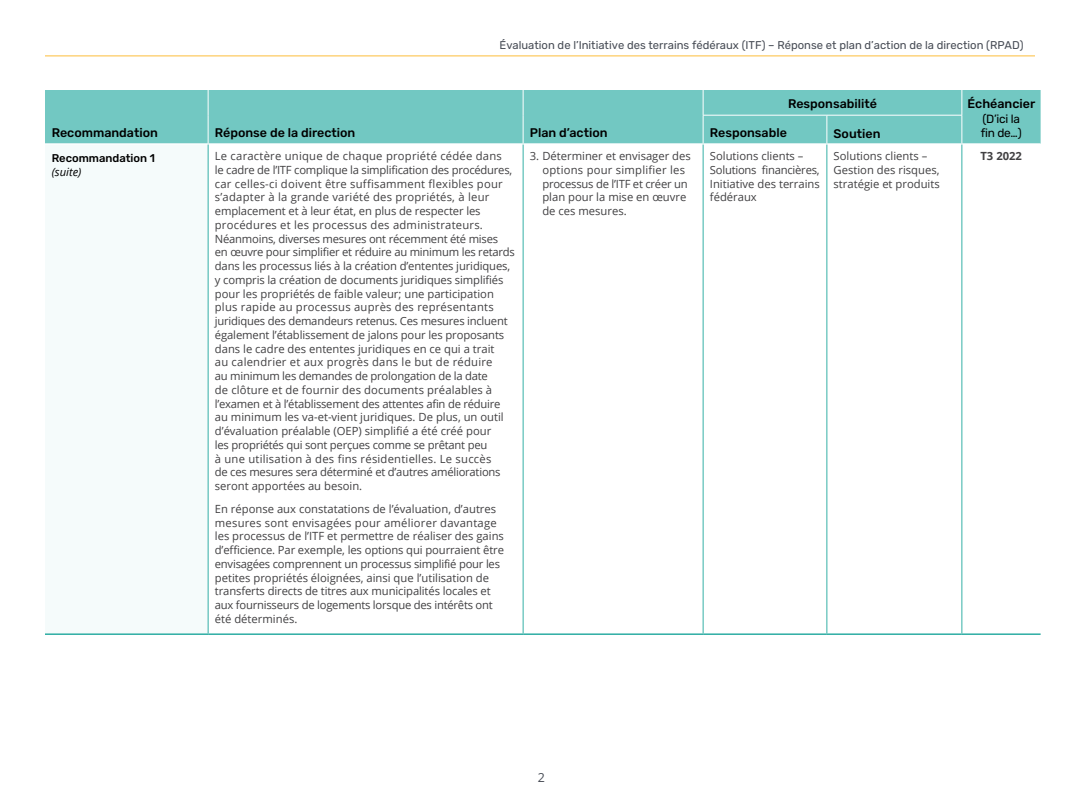
<style>
.page{position:relative;width:1080px;height:810px;background:#fff}
.page>*{position:absolute;margin:0;border:0;box-sizing:border-box;transform-origin:0 0}
.t1{font:500 12.5px "Rubik";color:#000}
.t2{font:12.5px "Open Sans";color:#474c55}
.t3{font:11.88px "Rubik";letter-spacing:-.02em;color:#000}
.P_Body{font:11.25px/13.8px "Open Sans";color:#414042}
.t4{font:11.25px "Rubik";color:#474c55}
.t5{font:500 11.25px "Rubik";color:#000}
.t6{font:italic 11.25px "Open Sans";color:#000}
.P_Body-2{font:700 11.25px "Open Sans";color:#414042}
</style>
<div class="page">
<hr style="left:45px;top:56px;width:990px;height:1px;background:#fdbd3b">
<div style="left:45px;top:90px;width:996px;height:53px;background:#72c8c2"></div>
<div style="left:45px;top:144px;width:163px;height:490px;background:#f5fbfb"></div>
<svg style="left:208px;top:90px;width:1px;height:53px"></svg>
<svg style="left:523px;top:90px;width:1px;height:53px"></svg>
<svg style="left:703px;top:90px;width:1px;height:53px"></svg>
<svg style="left:827px;top:116px;width:1px;height:27px"></svg>
<svg style="left:962px;top:90px;width:1px;height:53px"></svg>
<hr style="left:703px;top:115px;width:124px;height:1px;background:#fff">
<hr style="left:827px;top:115px;width:135px;height:1px;background:#fff">
<hr style="left:45px;top:143px;width:163px;height:2px;background:#fff">
<hr style="left:208px;top:145px;width:1px;height:488px;background:#36b0a7">
<hr style="left:523px;top:145px;width:1px;height:488px;background:#36b0a7">
<hr style="left:703px;top:145px;width:1px;height:488px;background:#36b0a7">
<hr style="left:827px;top:145px;width:1px;height:488px;background:#36b0a7">
<hr style="left:962px;top:145px;width:1px;height:488px;background:#36b0a7">
<hr style="left:45px;top:633px;width:163px;height:2px;background:#36b0a7">
<hr style="left:208px;top:633px;width:315px;height:2px;background:#36b0a7">
<hr style="left:523px;top:633px;width:180px;height:2px;background:#36b0a7">
<hr style="left:703px;top:633px;width:124px;height:2px;background:#36b0a7">
<hr style="left:827px;top:633px;width:135px;height:2px;background:#36b0a7">
<hr style="left:962px;top:633px;width:79px;height:2px;background:#36b0a7">
<p class="t4" style="left:500px;top:38px;width:526px">Évaluation de l’Initiative des terrains fédéraux (ITF) – Réponse et plan d’action de la direction (RPAD)</p>
<p class="t1" style="left:52px;top:126px;width:108px">Recommandation</p>
<p class="t1" style="left:215px;top:126px;width:142px">Réponse de la direction</p>
<p class="t1" style="left:530px;top:126px;width:79px">Plan d’action</p>
<p class="t1" style="left:788px;top:97px;width:91px">Responsabilité</p>
<p class="t1" style="left:968px;top:97px;width:69px">Échéancier</p>
<p class="t3" style="left:982px;top:112px;width:39px">(D’ici la</p>
<p class="t1" style="left:710px;top:126px;width:79px">Responsable</p>
<p class="t1" style="left:834px;top:127px;width:48px">Soutien</p>
<p class="t3" style="left:981px;top:126px;width:42px">fin de…)</p>
<p class="t5" style="left:52px;top:152px;width:105px">Recommandation 1</p>
<p class="t6" style="left:52px;top:164px;width:31px">(suite)</p>
<p class="P_Body" style="left:215px;top:149px;width:302px">Le caractère unique de chaque propriété cédée dans<br>le cadre de l’ITF complique la simplification des procédures, car celles-ci doivent être suffisamment flexibles pour s’adapter à la grande variété des propriétés, à leur emplacement et à leur état, en plus de respecter les procédures et les processus des administrateurs.<br>Néanmoins, diverses mesures ont récemment été mises<br>en œuvre pour simplifier et réduire au minimum les retards dans les processus liés à la création d’ententes juridiques, y compris la création de documents juridiques simplifiés pour les propriétés de faible valeur; une participation plus rapide au processus auprès des représentants juridiques des demandeurs retenus. Ces mesures incluent également l’établissement de jalons pour les proposants dans le cadre des ententes juridiques en ce qui a trait<br>au calendrier et aux progrès dans le but de réduire<br>au minimum les demandes de prolongation de la date<br>de clôture et de fournir des documents préalables à l’examen et à l’établissement des attentes afin de réduire au minimum les va-et-vient juridiques. De plus, un outil d’évaluation préalable (OEP) simplifié a été créé pour<br>les propriétés qui sont perçues comme se prêtant peu<br>à une utilisation à des fins résidentielles. Le succès<br>de ces mesures sera déterminé et d’autres améliorations seront apportées au besoin.</p>
<p class="P_Body" style="left:215px;top:502px;width:291px">En réponse aux constatations de l’évaluation, d’autres mesures sont envisagées pour améliorer davantage les processus de l’ITF et permettre de réaliser des gains d’efficience. Par exemple, les options qui pourraient être envisagées comprennent un processus simplifié pour les petites propriétés éloignées, ainsi que l’utilisation de transferts directs de titres aux municipalités locales et aux fournisseurs de logements lorsque des intérêts ont été déterminés.</p>
<p class="P_Body" style="left:542px;top:149px;width:150px;text-indent:-12px">3. Déterminer et envisager des options pour simplifier les processus de l’ITF et créer un plan pour la mise en œuvre de ces mesures.</p>
<p class="P_Body" style="left:710px;top:149px;width:111px">Solutions clients –<br>Solutions financières,<br>Initiative des terrains fédéraux</p>
<p class="P_Body" style="left:834px;top:149px;width:108px">Solutions clients –<br>Gestion des risques, stratégie et produits</p>
<p class="P_Body-2" style="left:980px;top:148px;width:43px">T3 2022</p>
<p class="t2" style="left:538px;top:769px;width:9px">2</p>
</div>
